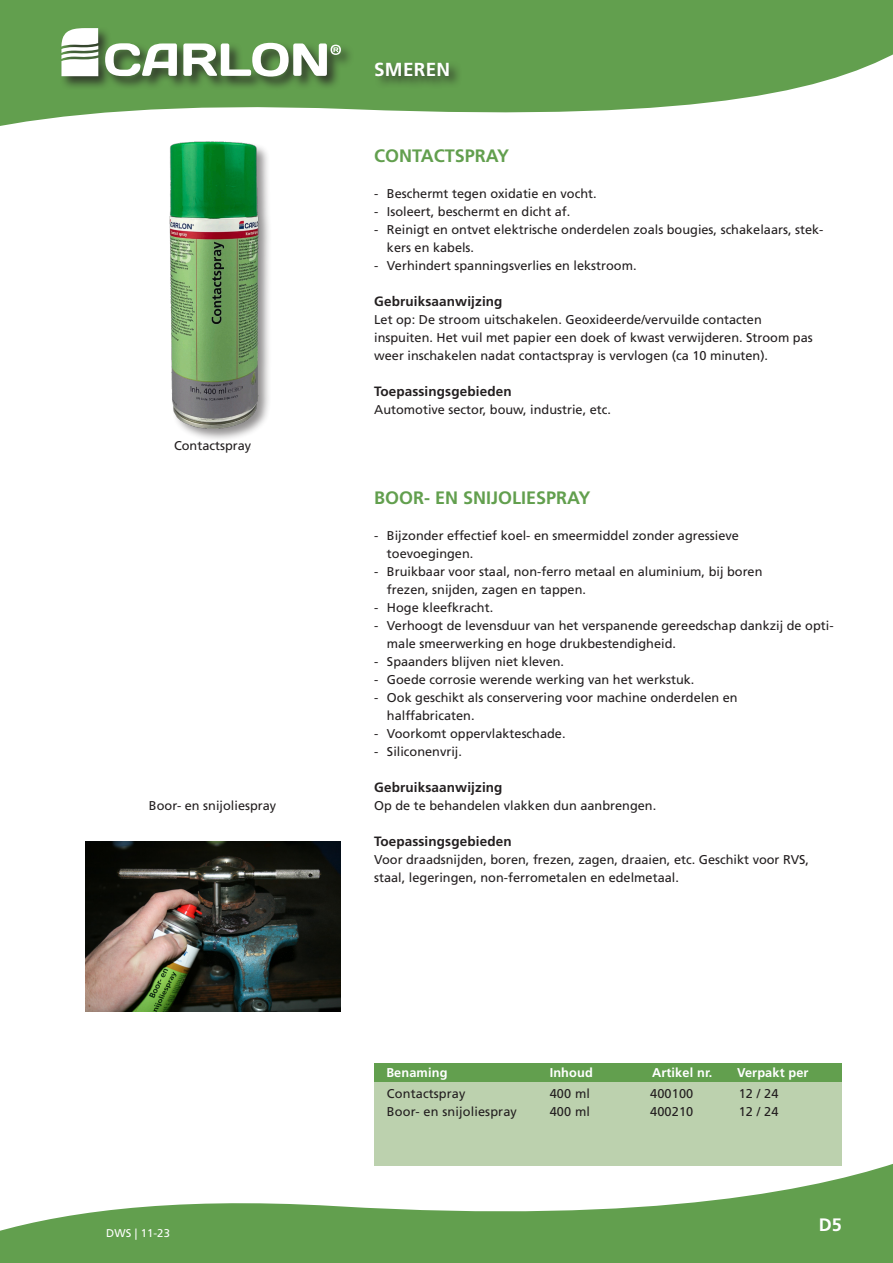
<style>
.page{position:relative;width:893px;height:1263px;background:#fff}
.page>*{position:absolute;margin:0;border:0;box-sizing:border-box;transform-origin:0 0}
.t1{font:700 18.9px "Frutiger LT Std";color:#fff}
.t2{font:700 18px "Frutiger LT Std";color:#629f4e}
.t3{font:700 18px "Frutiger LT Std";color:#fff}
.vet{font:700 13.5px "Frutiger LT Std";letter-spacing:.01em;color:#231f20}
.omschrijving{font:12.75px/18px "Frutiger LT Std";color:#231f20}
.t4{font:700 12.75px "Frutiger LT Std";letter-spacing:.01em;color:#fff}
.t5{font:11.25px "Frutiger LT Std";letter-spacing:.01em;color:#fff}
</style>
<div class="page">
<svg style="left:0;top:1164px;width:893px;height:99px;fill:#629f4e"></svg>
<svg style="left:0;top:0;width:893px;height:126px;fill:#629f4e"></svg>
<div style="left:374px;top:60px;width:89px;height:30px;background:#231f20;opacity:.75"></div>
<div style="left:60px;top:26px;width:294px;height:65px;background:#231f20;opacity:.75"></div>
<svg style="left:105px;top:43px;width:72px;height:33px"></svg>
<svg style="left:183px;top:43px;width:158px;height:34px"></svg>
<svg style="left:61px;top:28px;width:37px;height:48px"></svg>
<img style="left:169px;top:141px;width:100px;height:309px">
<div style="left:374px;top:1063px;width:468px;height:102px;background:#bcd1ae"></div>
<div style="left:374px;top:1063px;width:468px;height:18px;background:#629f4e"></div>
<img style="left:85px;top:842px;width:255px;height:170px">
<p class="omschrijving" style="left:174px;top:437px;width:79px">Contactspray</p>
<p class="omschrijving" style="left:149px;top:797px;width:129px">Boor- en snijoliespray</p>
<p class="t5" style="left:106px;top:1226px;width:65px">DWS | 11-23</p>
<p class="t1" style="left:374px;top:58px;width:14px">SMEREN</p>
<p class="t2" style="left:374px;top:145px;width:136px">CONTACTSPRAY</p>
<p class="omschrijving" style="left:374px;top:185px;width:224px">- Beschermt tegen oxidatie en vocht.</p>
<p class="omschrijving" style="left:374px;top:203px;width:198px">- Isoleert, beschermt en dicht af.</p>
<p class="omschrijving" style="left:387px;top:221px;width:438px;text-indent:-13px">- Reinigt en ontvet elektrische onderdelen zoals bougies, schakelaars, stek&shy;kers en kabels.</p>
<p class="omschrijving" style="left:374px;top:257px;width:264px">- Verhindert spanningsverlies en lekstroom.</p>
<p class="vet" style="left:374px;top:293px;width:130px">Gebruiksaanwijzing</p>
<p class="omschrijving" style="left:374px;top:311px;width:440px">Let op: De stroom uitschakelen. Geoxideerde/vervuilde contacten inspuiten. Het vuil met papier een doek of kwast verwijderen. Stroom pas weer inschakelen nadat contactspray is vervlogen (ca 10 minuten).</p>
<p class="vet" style="left:374px;top:383px;width:139px">Toepassingsgebieden</p>
<p class="omschrijving" style="left:374px;top:401px;width:238px">Automotive sector, bouw, industrie, etc.</p>
<p class="t2" style="left:374px;top:487px;width:218px">BOOR- EN SNIJOLIESPRAY</p>
<p class="omschrijving" style="left:387px;top:527px;width:353px;text-indent:-13px">- Bijzonder effectief koel- en smeermiddel zonder agressieve toevoegingen.</p>
<p class="omschrijving" style="left:387px;top:563px;width:377px;text-indent:-13px">- Bruikbaar voor staal, non-ferro metaal en aluminium, bij boren frezen, snijden, zagen en tappen.</p>
<p class="omschrijving" style="left:374px;top:599px;width:121px">- Hoge kleefkracht.</p>
<p class="omschrijving" style="left:387px;top:617px;width:448px;text-indent:-13px">- Verhoogt de levensduur van het verspanende gereedschap dankzij de opti&shy;male smeerwerking en hoge drukbestendigheid.</p>
<p class="omschrijving" style="left:374px;top:653px;width:191px">- Spaanders blijven niet kleven.</p>
<p class="omschrijving" style="left:374px;top:671px;width:322px">- Goede corrosie werende werking van het werkstuk.</p>
<p class="omschrijving" style="left:387px;top:689px;width:352px;text-indent:-13px">- Ook geschikt als conservering voor machine onderdelen en halffabricaten.</p>
<p class="omschrijving" style="left:374px;top:725px;width:193px">- Voorkomt oppervlakteschade.</p>
<p class="omschrijving" style="left:374px;top:743px;width:89px">- Siliconenvrij.</p>
<p class="vet" style="left:374px;top:779px;width:130px">Gebruiksaanwijzing</p>
<p class="omschrijving" style="left:374px;top:797px;width:284px">Op de te behandelen vlakken dun aanbrengen.</p>
<p class="vet" style="left:374px;top:833px;width:139px">Toepassingsgebieden</p>
<p class="omschrijving" style="left:374px;top:851px;width:436px">Voor draadsnijden, boren, frezen, zagen, draaien, etc. Geschikt voor RVS, staal, legeringen, non-ferrometalen en edelmetaal.</p>
<p class="t4" style="left:386px;top:1065px;width:63px">Benaming</p>
<p class="t4" style="left:550px;top:1065px;width:45px">Inhoud</p>
<p class="t4" style="left:652px;top:1065px;width:62px">Artikel nr.</p>
<p class="t4" style="left:737px;top:1065px;width:73px">Verpakt per</p>
<p class="omschrijving" style="left:387px;top:1085px;width:80px">Contactspray</p>
<p class="omschrijving" style="left:550px;top:1085px;width:42px">400 ml</p>
<p class="omschrijving" style="left:650px;top:1085px;width:45px">400100</p>
<p class="omschrijving" style="left:739px;top:1085px;width:41px">12 / 24</p>
<p class="omschrijving" style="left:387px;top:1103px;width:131px">Boor- en snijoliespray</p>
<p class="omschrijving" style="left:550px;top:1103px;width:42px">400 ml</p>
<p class="omschrijving" style="left:650px;top:1103px;width:45px">400210</p>
<p class="omschrijving" style="left:739px;top:1103px;width:41px">12 / 24</p>
<p class="t3" style="left:819px;top:1214px;width:25px">D5</p>
</div>
